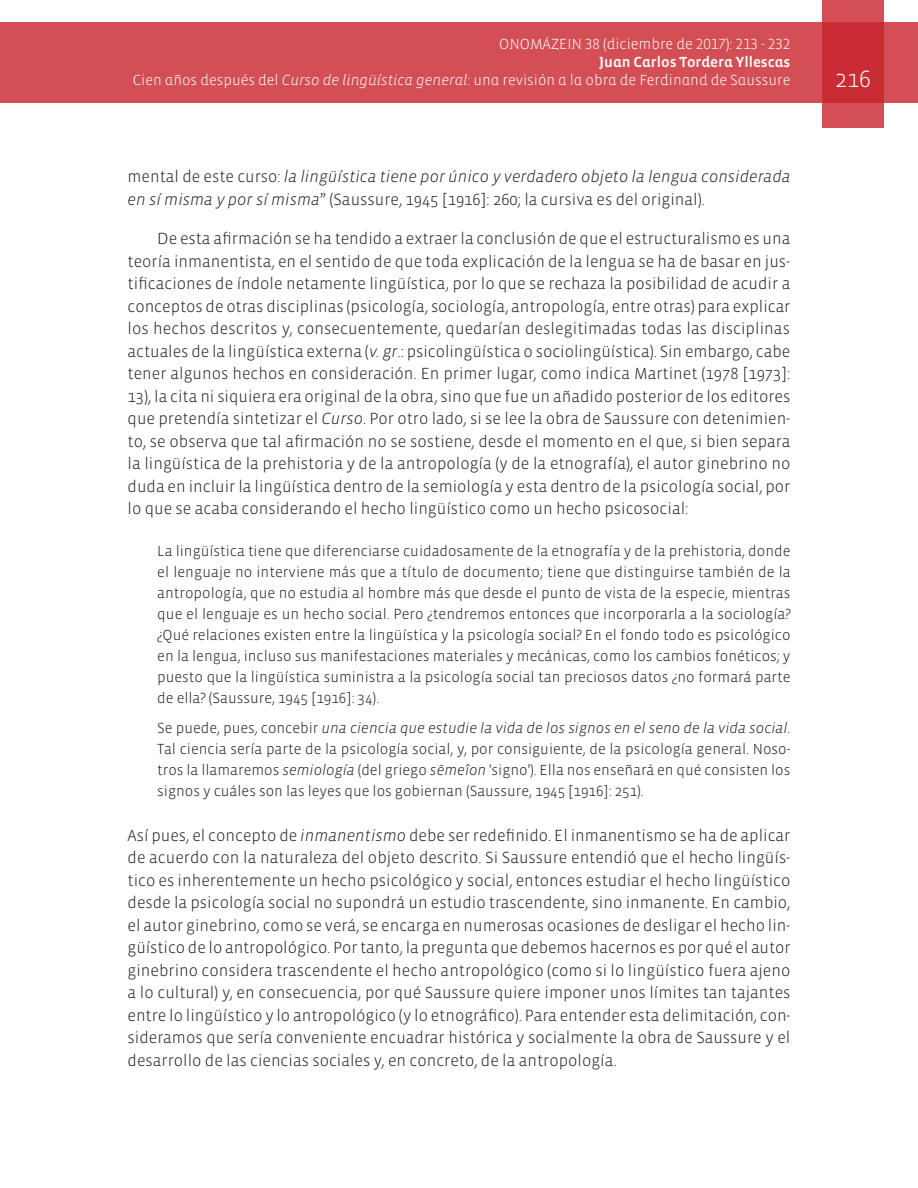
<style>
.page{position:relative;width:918px;height:1188px;background:#fff}
.page>*{position:absolute;margin:0;border:0;box-sizing:border-box;transform-origin:0 0}
.t1{font:300 24px "Vista Sans";color:#fff}
.Textos{font:300 16.5px/22.5px "Vista Sans";color:#231f20;text-align:justify}
.Texto_primero{font:300 16.5px/22.5px "Vista Sans";color:#231f20;text-align:justify}
.Texto_primero-2{font:italic 300 16.5px/22.5px "Vista Sans";color:#231f20}
.Citas{font:300 15px/21px "Vista Sans";color:#231f20;text-align:justify}
.t2{font:300 15px "Vista Sans Alt";color:#fff}
.t3{font:15px "Vista Sans Alt Med";color:#fff}
.s1{font-family:"Vista Sans Alt Light Ita";font-weight:400}
.s2{font-style:normal}
.s3{font-style:italic}
</style>
<div class="page">
<div style="left:0;top:23px;width:918px;height:80px;background:#d34f55"></div>
<svg style="left:822px;top:0;width:62px;height:128px;background:#cd383f"></svg>
<p class="t2" style="left:499px;top:37px;width:293px">ONOMÁZEIN 38 (diciembre de 2017): 213 - 232</p>
<p class="t3" style="left:599px;top:55px;width:193px">Juan Carlos Tordera Yllescas</p>
<p class="t2" style="left:133px;top:73px;width:659px">Cien años después del <span class="s1">Curso de lingüística general</span>: una revisión a la obra de Ferdinand de Saussure</p>
<h1 class="t1" style="left:835px;top:66px;width:37px">216</h1>
<p class="Texto_primero-2" style="left:128px;top:166px;width:664px"><span class="s2">mental de este curso:</span> la lingüística tiene por único y verdadero objeto la lengua considerada en sí misma y por sí misma<span class="s2">” (Saussure, 1945 [1916]: 260; la cursiva es del original).</span></p>
<p class="Textos" style="left:128px;top:228px;width:664px;text-indent:30px">De esta afirmación se ha tendido a extraer la conclusión de que el estructuralismo es una teoría inmanentista, en el sentido de que toda explicación de la lengua se ha de basar en jus&shy;tificaciones de índole netamente lingüística, por lo que se rechaza la posibilidad de acudir a conceptos de otras disciplinas (psicología, sociología, antropología, entre otras) para explicar los hechos descritos y, consecuentemente, quedarían deslegitimadas todas las disciplinas actuales de la lingüística externa (<span class="s3">v. gr</span>.: psicolingüística o sociolingüística). Sin embargo, cabe tener algunos hechos en consideración. En primer lugar, como indica Martinet (1978 [1973]:<br>13), la cita ni siquiera era original de la obra, sino que fue un añadido posterior de los editores que pretendía sintetizar el <span class="s3">Curso</span>. Por otro lado, si se lee la obra de Saussure con detenimien&shy;to, se observa que tal afirmación no se sostiene, desde el momento en el que, si bien separa la lingüística de la prehistoria y de la antropología (y de la etnografía), el autor ginebrino no duda en incluir la lingüística dentro de la semiología y esta dentro de la psicología social, por lo que se acaba considerando el hecho lingüístico como un hecho psicosocial:</p>
<p class="Citas" style="left:157px;top:541px;width:635px">La lingüística tiene que diferenciarse cuidadosamente de la etnografía y de la prehistoria, donde el lenguaje no interviene más que a título de documento; tiene que distinguirse también de la antropología, que no estudia al hombre más que desde el punto de vista de la especie, mientras que el lenguaje es un hecho social. Pero ¿tendremos entonces que incorporarla a la sociología? ¿Qué relaciones existen entre la lingüística y la psicología social? En el fondo todo es psicológico en la lengua, incluso sus manifestaciones materiales y mecánicas, como los cambios fonéticos; y puesto que la lingüística suministra a la psicología social tan preciosos datos ¿no formará parte de ella? (Saussure, 1945 [1916]: 34).</p>
<p class="Citas" style="left:157px;top:718px;width:635px">Se puede, pues, concebir <span class="s3">una ciencia que estudie la vida de los signos en el seno de la vida social</span>.<br>Tal ciencia sería parte de la psicología social, y, por consiguiente, de la psicología general. Noso&shy;tros la llamaremos <span class="s3">semiología</span> (del griego <span class="s3">s¯emeîon</span> 'signo'). Ella nos enseñará en qué consisten los signos y cuáles son las leyes que los gobiernan (Saussure, 1945 [1916]: 251).</p>
<p class="Texto_primero" style="left:128px;top:824px;width:665px">Así pues, el concepto de <span class="s3">inmanentismo</span> debe ser redefinido. El inmanentismo se ha de aplicar de acuerdo con la naturaleza del objeto descrito. Si Saussure entendió que el hecho lingüís&shy;tico es inherentemente un hecho psicológico y social, entonces estudiar el hecho lingüístico desde la psicología social no supondrá un estudio trascendente, sino inmanente. En cambio, el autor ginebrino, como se verá, se encarga en numerosas ocasiones de desligar el hecho lin&shy;güístico de lo antropológico. Por tanto, la pregunta que debemos hacernos es por qué el autor ginebrino considera trascendente el hecho antropológico (como si lo lingüístico fuera ajeno a lo cultural) y, en consecuencia, por qué Saussure quiere imponer unos límites tan tajantes entre lo lingüístico y lo antropológico (y lo etnográfico). Para entender esta delimitación, con&shy;sideramos que sería conveniente encuadrar histórica y socialmente la obra de Saussure y el desarrollo de las ciencias sociales y, en concreto, de la antropología.</p>
</div>
